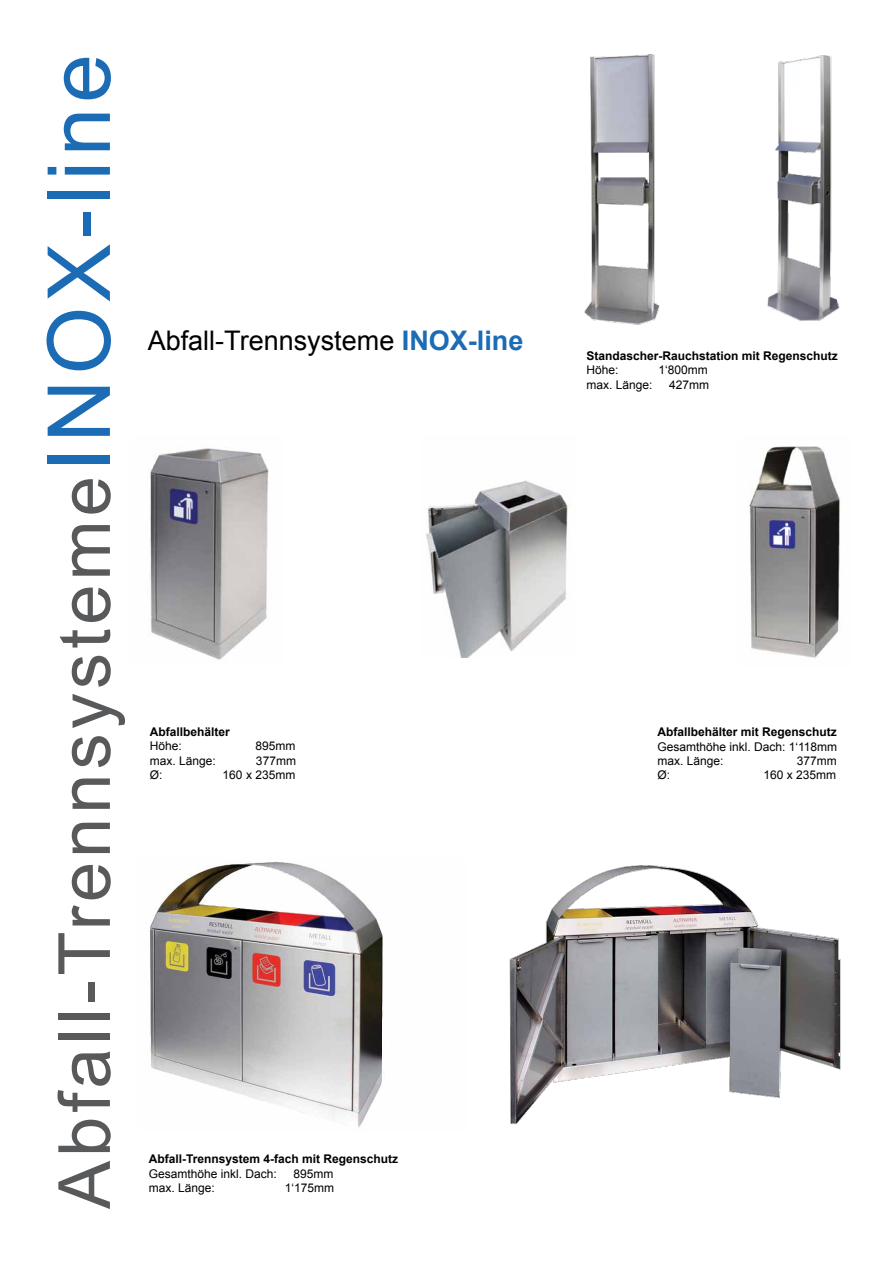
<style>
.page{position:relative;width:893px;height:1263px;background:#fff}
.page>*{position:absolute;margin:0;border:0;box-sizing:border-box;transform-origin:0 0}
.t1{font:72px "Arial";letter-spacing:.06em;color:#58595b}
.t2{font:27px "Arial";color:#000}
.t3{font:12px/14.4px "Arial";color:#000}
.t4{font:700 12px "Arial";color:#000}
.s1{font-size:87px;color:#1c6bb5}
.s2{font-weight:700;color:#1c6bb5}
</style>
<div class="page">
<img style="left:150px;top:862px;width:233px;height:266px">
<img style="left:749px;top:446px;width:91px;height:212px">
<img style="left:426px;top:480px;width:144px;height:178px">
<img style="left:150px;top:447px;width:119px;height:213px">
<img style="left:509px;top:865px;width:332px;height:260px">
<img style="left:583px;top:54px;width:77px;height:271px">
<img style="left:767px;top:55px;width:73px;height:266px">
<h1 class="t1" style="left:37px;top:1209px;width:1156px;rotate:-90deg">Abfall-Trennsysteme<span class="s1">INOX-line</span></h1>
<h2 class="t2" style="left:148px;top:323px;width:377px">Abfall-Trennsysteme <span class="s2">INOX-line</span></h2>
<p class="t4" style="left:150px;top:724px;width:82px">Abfallbehälter</p>
<p class="t3" style="left:150px;top:739px;width:34px">Höhe:</p>
<p class="t3" style="left:255px;top:739px;width:42px">895mm</p>
<p class="t3" style="left:150px;top:753px;width:68px">max. Länge:</p>
<p class="t3" style="left:256px;top:753px;width:42px">377mm</p>
<p class="t3" style="left:150px;top:768px;width:14px">Ø:</p>
<p class="t3" style="left:223px;top:768px;width:74px">160 x 235mm</p>
<p class="t4" style="left:149px;top:1151px;width:251px">Abfall-Trennsystem 4-fach mit Regenschutz</p>
<p class="t3" style="left:149px;top:1166px;width:130px">Gesamthöhe inkl. Dach:</p>
<p class="t3" style="left:294px;top:1166px;width:42px">895mm</p>
<p class="t3" style="left:149px;top:1181px;width:68px">max. Länge:</p>
<p class="t3" style="left:285px;top:1181px;width:51px">1‘175mm</p>
<p class="t4" style="left:586px;top:348px;width:253px">Standascher-Rauchstation mit Regenschutz</p>
<p class="t3" style="left:586px;top:363px;width:34px">Höhe:</p>
<p class="t3" style="left:658px;top:363px;width:51px">1‘800mm</p>
<p class="t3" style="left:586px;top:377px;width:68px">max. Länge:</p>
<p class="t3" style="left:669px;top:377px;width:42px">427mm</p>
<p class="t4" style="left:657px;top:724px;width:181px">Abfallbehälter mit Regenschutz</p>
<p class="t3" style="left:657px;top:739px;width:181px">Gesamthöhe inkl. Dach: 1‘118mm max. Länge:</p>
<p class="t3" style="left:797px;top:754px;width:42px">377mm</p>
<p class="t3" style="left:657px;top:768px;width:14px">Ø:</p>
<p class="t3" style="left:763px;top:768px;width:74px">160 x 235mm</p>
</div>
